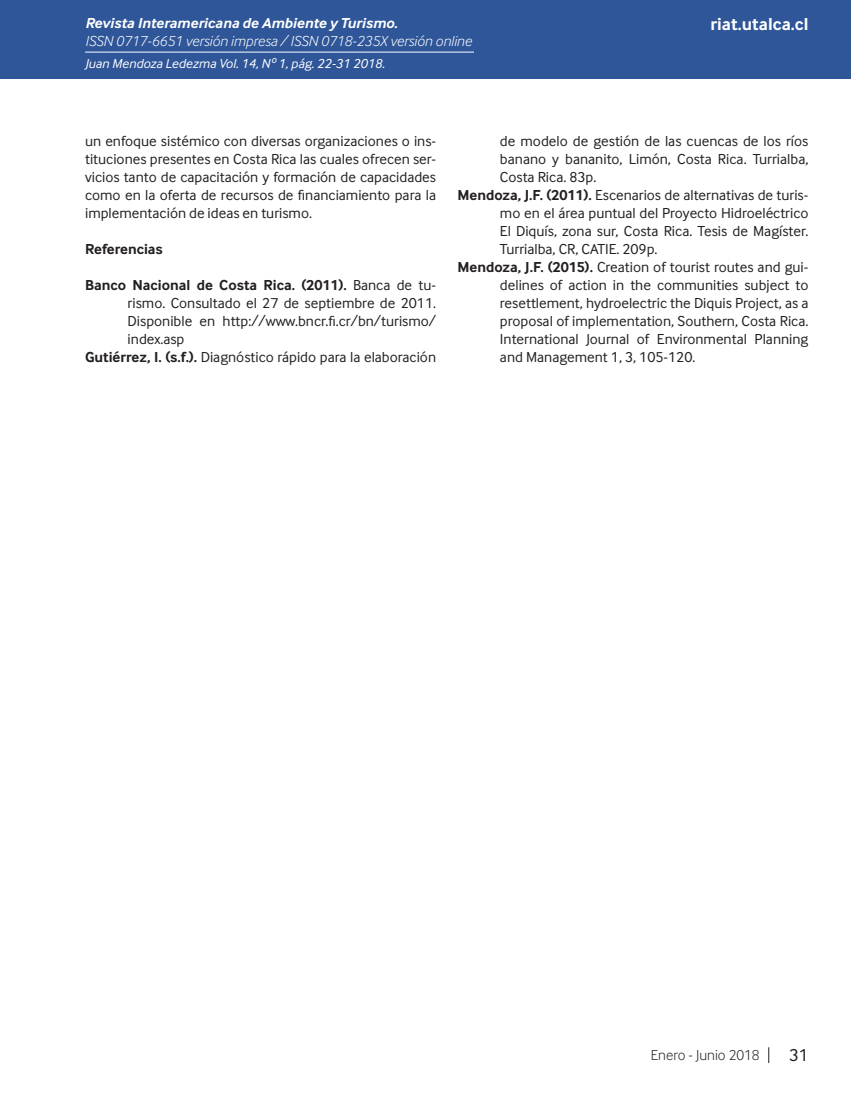
<style>
.page{position:relative;width:851px;height:1106px;background:#fff}
.page>*{position:absolute;margin:0;border:0;box-sizing:border-box;transform-origin:0 0}
.t1{font:700 18px "Inter Face";color:#fff}
.t2{font:18px "Inter Face";color:#231f20}
.Cuerpo_de_Texto{font:15px/18px "Inter Face";color:#231f20;text-align:justify}
.t3{font:italic 300 15px "Inter Face";color:#fff}
.t4{font:italic 700 15px "Inter Face";color:#fff}
.t5{font:300 15px "Inter Face";color:#231f20}
.Cuerpo_de_Texto-2{font:700 15px "Inter Face";color:#231f20}
.Cuño_de_pagina{font:italic 13.5px "Inter Face";color:#fff}
.s1{font-weight:700}
</style>
<div class="page">
<div style="left:0;top:0;width:850px;height:79px;background:#2f5699"></div>
<hr style="left:85px;top:52px;width:389px;height:1px;background:#fff">
<svg style="left:768px;top:1047px;width:1px;height:16px"></svg>
<p class="t4" style="left:85px;top:15px;width:314px">Revista Interamericana de Ambiente y Turismo.</p>
<p class="t3" style="left:85px;top:33px;width:388px">ISSN 0717-6651 versión impresa / ISSN 0718-235X versión online</p>
<p class="Cuño_de_pagina" style="left:85px;top:56px;width:301px">Juan Mendoza Ledezma Vol. 14, Nº 1, pág. 22-31 2018.</p>
<p class="t1" style="left:710px;top:14px;width:99px">riat.utalca.cl</p>
<p class="Cuerpo_de_Texto" style="left:85px;top:132px;width:352px">un enfoque sistémico con diversas organizaciones o ins&shy;tituciones presentes en Costa Rica las cuales ofrecen ser&shy;vicios tanto de capacitación y formación de capacidades como en la oferta de recursos de financiamiento para la implementación de ideas en turismo.</p>
<p class="Cuerpo_de_Texto-2" style="left:85px;top:240px;width:79px">Referencias</p>
<p class="Cuerpo_de_Texto" style="left:128px;top:276px;width:310px;text-indent:-43px"><span class="s1">Banco Nacional de Costa Rica. (2011).</span> Banca de tu&shy;rismo. Consultado el 27 de septiembre de 2011.<br>Disponible en http://www.bncr.fi.cr/bn/turismo/ index.asp</p>
<p class="Cuerpo_de_Texto" style="left:85px;top:348px;width:352px"><span class="s1">Gutiérrez, I. (s.f.).</span> Diagnóstico rápido para la elaboración</p>
<p class="Cuerpo_de_Texto" style="left:500px;top:132px;width:310px">de modelo de gestión de las cuencas de los ríos banano y bananito, Limón, Costa Rica. Turrialba, Costa Rica. 83p.</p>
<p class="Cuerpo_de_Texto" style="left:500px;top:186px;width:310px;text-indent:-43px"><span class="s1">Mendoza, J.F. (2011).</span> Escenarios de alternativas de turis&shy;mo en el área puntual del Proyecto Hidroeléctrico El Diquís, zona sur, Costa Rica. Tesis de Magíster.<br>Turrialba, CR, CATIE. 209p.</p>
<p class="Cuerpo_de_Texto" style="left:500px;top:258px;width:310px;text-indent:-43px"><span class="s1">Mendoza, J.F. (2015).</span> Creation of tourist routes and gui&shy;delines of action in the communities subject to resettlement, hydroelectric the Diquis Project, as a proposal of implementation, Southern, Costa Rica.<br>International Journal of Environmental Planning and Management 1, 3, 105-120.</p>
<p class="t5" style="left:651px;top:1046px;width:110px">Enero - Junio 2018</p>
<p class="t2" style="left:789px;top:1045px;width:21px">31</p>
</div>
